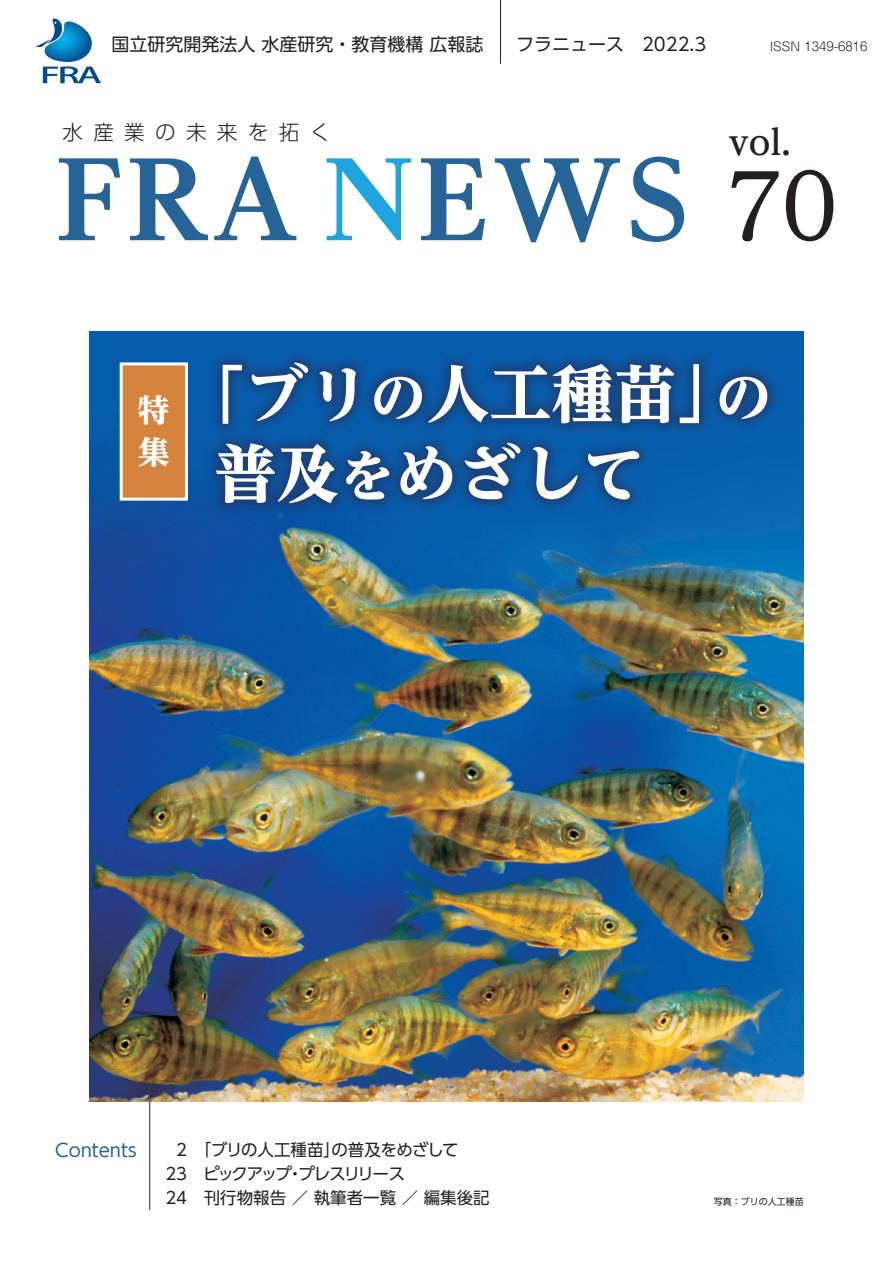
<style>
.page{position:relative;width:893px;height:1263px;background:#fff}
.page>*{position:absolute;margin:0;border:0;box-sizing:border-box;transform-origin:0 0}
.t1{font:800 105.9px "UD Reimin Pro";letter-spacing:.025em;color:#266497}
.t2{font:500 90px "UD Reimin Pro";color:#231f20}
.t3{font:800 62.55px/79.7px "UD Reimin Pro";color:#fff}
.t4{font:800 56.25px "UD Reimin Pro";color:#fff}
.t5{font:700 34.5px "UD Reimin Pro";color:#231f20}
.t6{font:800 31.5px/42px "UD Reimin Pro";color:#fff}
.t7{font:300 20.55px "UD Shin Go Pro";letter-spacing:.5em;color:#231f20}
.t8{font:18px "UD Shin Go Pro";color:#231f20}
.t9{font:18px "UD Shin Go Pro";color:#266497}
.t10{font:16.5px "UD Shin Go Pro";color:#231f20}
.t11{font:16.5px "UD Shin Go Pro";letter-spacing:-.105em;color:#231f20}
.t12{font:16.5px "UD Shin Go Pro";letter-spacing:-.04em;color:#231f20}
.t13{font:300 12px "Shin M Go Pro";color:#231f20}
.t14{font:9px "UD Shin Go Pro";color:#231f20}
.s1{color:#1fa4dd}
.s2{font-size:56.25px}
</style>
<div class="page">
<hr style="left:149px;top:1100px;width:1px;height:110px;background:#231f20">
<img style="left:89px;top:332px;width:715px;height:769px">
<img style="left:198px;top:345px;width:588px;height:192px">
<img style="left:207px;top:356px;width:571px;height:175px">
<div style="left:121px;top:364px;width:65px;height:135px;background:#d6833d"></div>
<div style="left:120px;top:362px;width:68px;height:139px;border:3px solid #fff"></div>
<hr style="left:500px;top:0;width:1px;height:64px;background:#231f20">
<svg style="left:35px;top:18px;width:66px;height:65px"></svg>
<p class="t8" style="left:111px;top:29px;width:373px">国立研究開発法人水産研究・教育機構広報誌</p>
<p class="t8" style="left:516px;top:29px;width:192px">フラニュース　2022.3</p>
<p class="t13" style="left:770px;top:37px;width:99px">ISSN 1349-6816</p>
<p class="t7" style="left:62px;top:115px;width:269px">水産業の未来を拓く</p>
<h1 class="t1" style="left:55px;top:114px;width:635px">FRA <span class="s1">N</span>EWS</h1>
<h3 class="t5" style="left:728px;top:114px;width:64px">vol.</h3>
<h2 class="t2" style="left:727px;top:132px;width:112px">70</h2>
<h3 class="t6" style="left:138px;top:389px;width:32px">特集</h3>
<h3 class="t3" style="left:214px;top:354px;width:527px;text-indent:-31px">「ブリ<span class="s2">の</span>人工種苗」普及<span class="s2">を</span>めざして</h3>
<h3 class="t4" style="left:715px;top:350px;width:58px">の</h3>
<p class="t9" style="left:55px;top:1135px;width:83px">Contents</p>
<p class="t10" style="left:176px;top:1136px;width:12px">2</p>
<p class="t10" style="left:195px;top:1136px;width:147px">「ブリの人工種苗」</p>
<p class="t12" style="left:331px;top:1136px;width:129px">の普及をめざして</p>
<p class="t10" style="left:165px;top:1160px;width:23px">23</p>
<p class="t11" style="left:203px;top:1160px;width:204px">ピックアッププレスリリース</p>
<p class="t10" style="left:287px;top:1160px;width:18px">・</p>
<p class="t10" style="left:165px;top:1184px;width:23px">24</p>
<p class="t10" style="left:204px;top:1184px;width:287px">刊行物報告／執筆者一覧／編集後記</p>
<p class="t14" style="left:714px;top:1194px;width:91px">写真：ブリの人工種苗</p>
</div>
